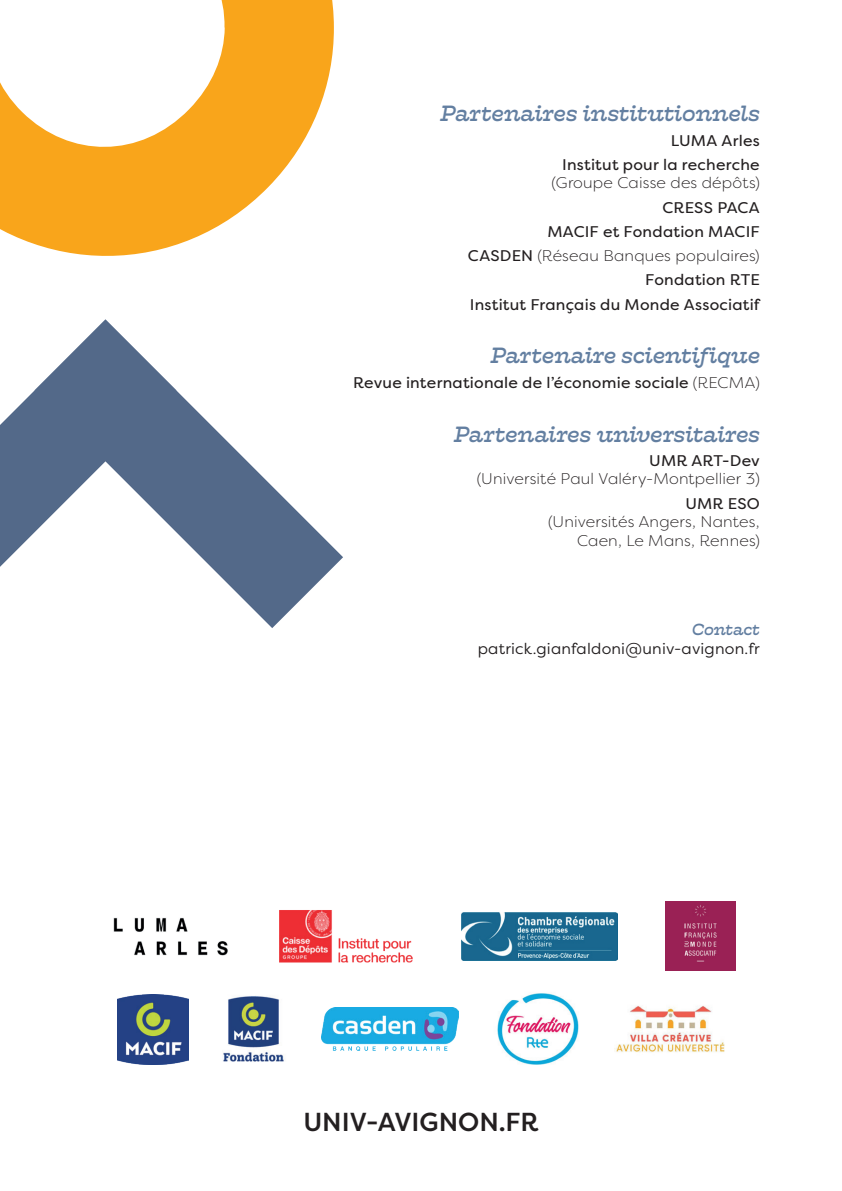
<style>
.page{position:relative;width:842px;height:1191px;background:#fff}
.page>*{position:absolute;margin:0;border:0;box-sizing:border-box;transform-origin:0 0}
.t1{font:500 26px "Filson Pro";color:#231f20}
.t2{font:italic 22px "Hatch";letter-spacing:-.005em;color:#637fa1}
.t3{font:italic 16px "Hatch";letter-spacing:-.005em;color:#637fa1}
.t4{font:15.4px/24.2px "Filson Pro";letter-spacing:.015em;color:#231f20;text-align:right}
.t5{font:300 15.4px/18.6px "Filson Pro";letter-spacing:.01em;color:#231f20;text-align:right}
.t6{font:15.4px "Filson Pro";letter-spacing:.01em;color:#231f20}
.s1{font-weight:300}
</style>
<div class="page">
<svg style="left:0;top:319px;width:343px;height:309px"></svg>
<svg style="left:0;top:0;width:334px;height:256px;fill:#f9a51b"></svg>
<img style="left:113px;top:917px;width:115px;height:38px">
<img style="left:279px;top:910px;width:134px;height:53px">
<img style="left:461px;top:912px;width:156px;height:48px">
<img style="left:666px;top:901px;width:69px;height:70px">
<img style="left:117px;top:994px;width:72px;height:70px">
<img style="left:223px;top:996px;width:61px;height:66px">
<img style="left:322px;top:1008px;width:136px;height:43px">
<img style="left:497px;top:993px;width:82px;height:72px">
<img style="left:614px;top:1006px;width:111px;height:46px">
<h2 class="t2" style="left:440px;top:99px;width:321px">Partenaires institutionnels</h2>
<p class="t4" style="left:562px;top:128px;width:199px">LUMA Arles<br>Institut pour la recherche</p>
<p class="t5" style="left:552px;top:173px;width:210px">(Groupe Caisse des dépôts)</p>
<p class="t4" style="left:468px;top:195px;width:293px">CRESS PACA<br>MACIF et Fondation MACIF<br>CASDEN <span class="s1">(Réseau Banques populaires)<br></span>Fondation RTE<br>Institut Français du Monde Associatif</p>
<h2 class="t2" style="left:490px;top:341px;width:271px">Partenaire scientifique</h2>
<p class="t4" style="left:353px;top:370px;width:408px">Revue internationale de l’économie sociale <span class="s1">(RECMA)</span></p>
<h2 class="t2" style="left:454px;top:419px;width:307px">Partenaires universitaires</h2>
<p class="t4" style="left:649px;top:448px;width:112px">UMR ART-Dev</p>
<p class="t5" style="left:477px;top:469px;width:284px">(Université Paul Valéry-Montpellier 3)</p>
<p class="t4" style="left:685px;top:491px;width:76px">UMR ESO</p>
<p class="t5" style="left:548px;top:512px;width:213px">(Universités Angers, Nantes,<br>Caen, Le Mans, Rennes)</p>
<p class="t3" style="left:692px;top:619px;width:69px">Contact</p>
<p class="t6" style="left:478px;top:638px;width:284px">patrick.gianfaldoni@univ-avignon.fr</p>
<h1 class="t1" style="left:303px;top:1103px;width:237px">UNIV-AVIGNON.FR</h1>
</div>
